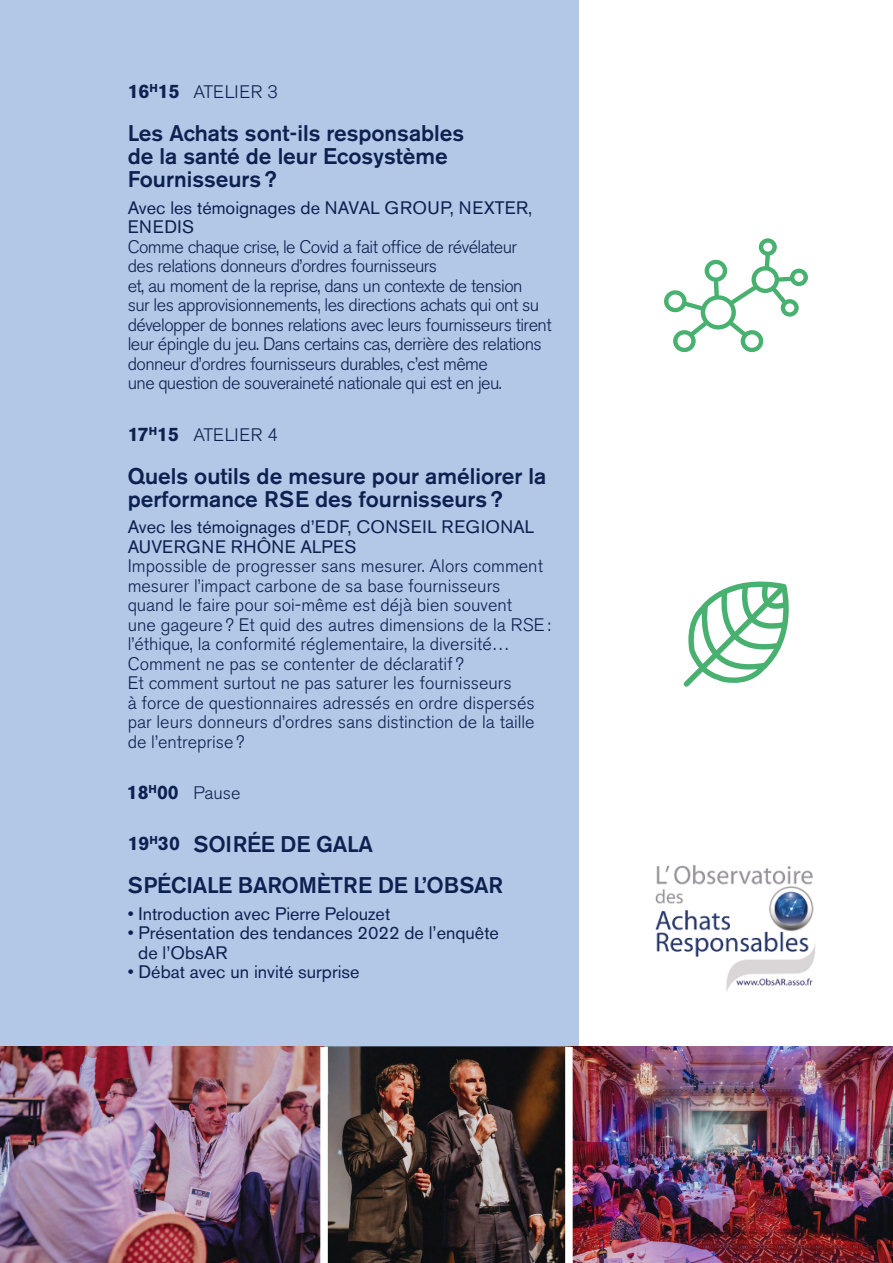
<style>
.page{position:relative;width:893px;height:1263px;background:#fff}
.page>*{position:absolute;margin:0;border:0;box-sizing:border-box;transform-origin:0 0}
.t1{font:500 22.5px/23px "Akzidenz Grotesk BE";color:#0c214f}
.t2{font:700 19.35px "Akzidenz Grotesk BE";color:#0c214f}
.t3{font:300 18px/19.5px "Akzidenz Grotesk BE";color:#0c214f}
.t4{font:300 18px/19.5px "Akzidenz Grotesk BE";letter-spacing:-.03em;color:#0c214f}
.t5{font:18px/19.5px "Akzidenz Grotesk BE";color:#0c214f}
.t6{font:300 18px "Akzidenz Grotesk BE";letter-spacing:.02em;color:#0c214f}
.s1{font-weight:700;font-size:19.35px}
</style>
<div class="page">
<div style="left:0;top:0;width:579px;height:1263px;background:#b3c7e7"></div>
<img style="left:0;top:1047px;width:893px;height:216px">
<img style="left:655px;top:865px;width:161px;height:127px">
<div style="left:320px;top:1047px;width:8px;height:216px;background:#fff"></div>
<div style="left:565px;top:1047px;width:8px;height:216px;background:#fff"></div>
<svg style="left:664px;top:238px;width:144px;height:114px"></svg>
<svg style="left:683px;top:581px;width:106px;height:106px"></svg>
<p class="t2" style="left:128px;top:80px;width:54px">16<sup>H</sup>15</p>
<p class="t1" style="left:128px;top:122px;width:338px">Les Achats sont-ils responsables de la santé de leur Ecosystème<br>Fournisseurs?</p>
<p class="t5" style="left:128px;top:198px;width:406px">Avec les témoignages de NAVAL GROUP, NEXTER,<br>ENEDIS</p>
<p class="t4" style="left:128px;top:237px;width:425px">Comme chaque crise, le Covid a fait office de révélateur<br>des relations donneurs d’ordres fournisseurs<br>et, au moment de la reprise, dans un contexte de tension<br>sur les approvisionnements, les directions achats qui ont su développer de bonnes relations avec leurs fournisseurs tirent leur épingle du jeu. Dans certains cas, derrière des relations donneur d’ordres fournisseurs durables, c’est même<br>une question de souveraineté nationale qui est en jeu.</p>
<p class="t6" style="left:194px;top:82px;width:86px">ATELIER 3</p>
<p class="t2" style="left:128px;top:423px;width:53px">17<sup>H</sup>15</p>
<p class="t1" style="left:128px;top:464px;width:420px">Quels outils de mesure pour améliorer la performance RSE des fournisseurs?</p>
<p class="t5" style="left:128px;top:517px;width:408px">Avec les témoignages d’EDF, CONSEIL REGIONAL<br>AUVERGNE RHÔNE ALPES</p>
<p class="t3" style="left:128px;top:556px;width:425px">Impossible de progresser sans mesurer. Alors comment mesurer l’impact carbone de sa base fournisseurs quand le faire pour soi-même est déjà bien souvent<br>une gageure? Et quid des autres dimensions de la RSE: l’éthique, la conformité réglementaire, la diversité… Comment ne pas se contenter de déclaratif ?<br>Et comment surtout ne pas saturer les fournisseurs<br>à force de questionnaires adressés en ordre dispersés par leurs donneurs d’ordres sans distinction de la taille de l’entreprise?</p>
<p class="t6" style="left:194px;top:425px;width:86px">ATELIER 4</p>
<p class="t3" style="left:127px;top:784px;width:115px"><span class="s1">18</span><sup>H</sup><span class="s1">00</span> Pause</p>
<p class="t1" style="left:194px;top:832px;width:181px">SOIRÉE DE GALA</p>
<p class="t2" style="left:128px;top:832px;width:54px">19<sup>H</sup>30</p>
<p class="t1" style="left:128px;top:873px;width:377px">SPÉCIALE BAROMÈTRE DE L’OBSAR</p>
<p class="t5" style="left:128px;top:904px;width:264px">• Introduction avec Pierre Pelouzet</p>
<p class="t5" style="left:138px;top:923px;width:362px;text-indent:-11px">• Présentation des tendances 2022 de l’enquête de l’ObsAR</p>
<p class="t5" style="left:128px;top:962px;width:233px">• Débat avec un invité surprise</p>
</div>
